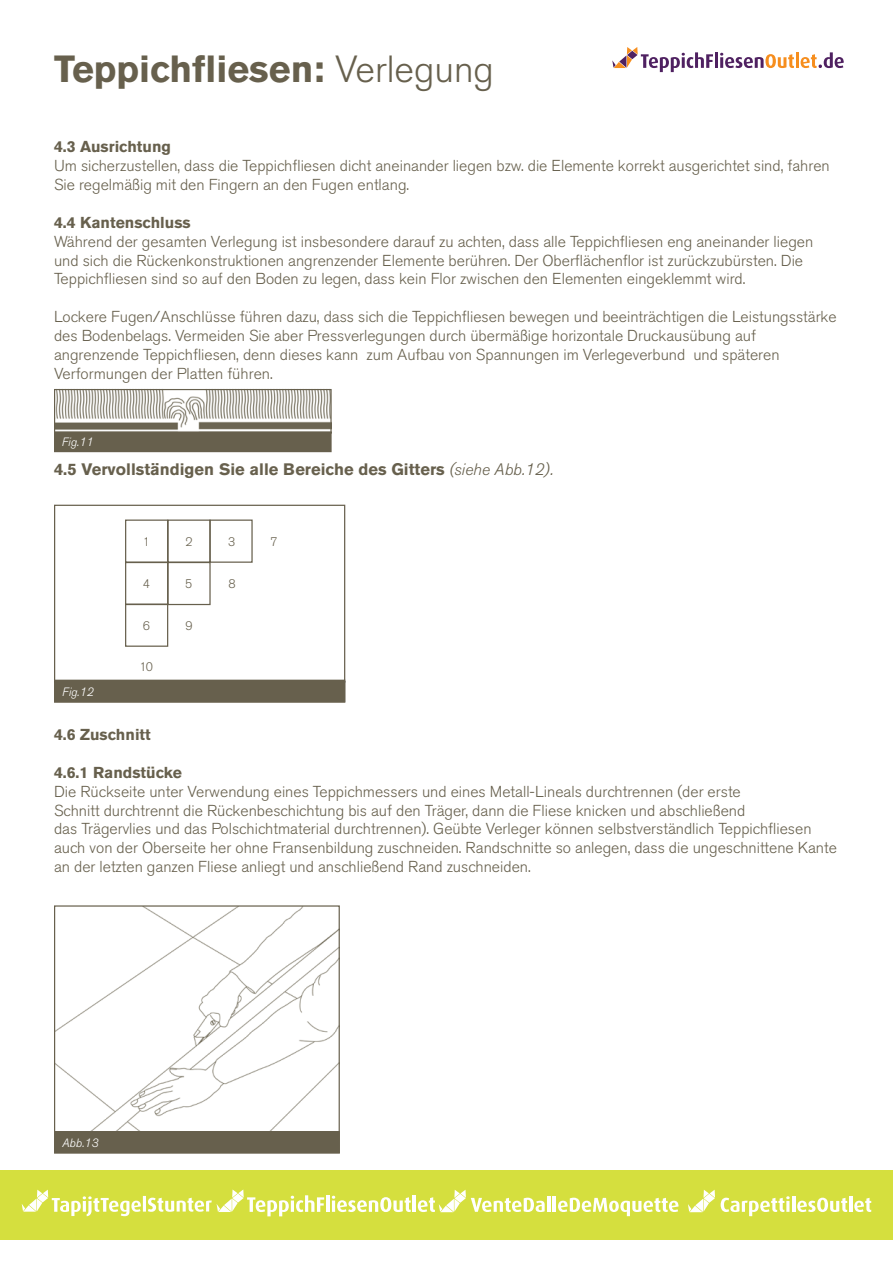
<style>
.page{position:relative;width:893px;height:1263px;background:#fff}
.page>*{position:absolute;margin:0;border:0;box-sizing:border-box;transform-origin:0 0}
.t1{font:700 37.5px "Akzidenz Grotesk Pro";color:#67604d}
.t2{font:700 16.5px "Akzidenz Grotesk Pro";color:#67604d}
.t3{font:300 15.75px/18.9px "Akzidenz Grotesk Pro";color:#67604d}
.t4{font:700 15.75px "Akzidenz Grotesk Pro";color:#67604d}
.t5{font:300 12.3px "Akzidenz Grotesk Pro";color:#67604d}
.t6{font:italic 300 12px "Akzidenz Grotesk Pro";color:#fff}
.s1{font-weight:300}
.s2{font-weight:300;font-style:italic}
</style>
<div class="page">
<img style="left:56px;top:391px;width:274px;height:39px">
<div style="left:54px;top:389px;width:278px;height:44px;border:1px solid #67604d"></div>
<div style="left:55px;top:432px;width:276px;height:20px;background:#67604d"></div>
<div style="left:54px;top:431px;width:278px;height:21px;border:1px solid #67604d"></div>
<div style="left:54px;top:505px;width:291px;height:197px;border:1px solid #67604d"></div>
<div style="left:125px;top:519px;width:43px;height:44px;border:1px solid #67604d"></div>
<div style="left:125px;top:562px;width:43px;height:43px;border:1px solid #67604d"></div>
<div style="left:125px;top:603px;width:43px;height:44px;border:1px solid #67604d"></div>
<div style="left:167px;top:519px;width:44px;height:44px;border:1px solid #67604d"></div>
<div style="left:209px;top:519px;width:44px;height:44px;border:1px solid #67604d"></div>
<div style="left:167px;top:562px;width:44px;height:43px;border:1px solid #67604d"></div>
<div style="left:55px;top:680px;width:290px;height:22px;background:#67604d"></div>
<img style="left:56px;top:907px;width:282px;height:224px">
<div style="left:54px;top:905px;width:286px;height:248px;border:1px solid #67604d"></div>
<div style="left:55px;top:1131px;width:284px;height:22px;background:#67604d"></div>
<div style="left:0;top:1170px;width:893px;height:70px;background:#d5df3e"></div>
<hr style="left:326px;top:1195px;width:3px;height:17px;background:#fff">
<svg style="left:332px;top:1196px;width:79px;height:16px"></svg>
<hr style="left:413px;top:1195px;width:3px;height:17px;background:#fff">
<hr style="left:143px;top:1196px;width:3px;height:15px;background:#fff">
<svg style="left:148px;top:1189px;width:176px;height:27px"></svg>
<svg style="left:22px;top:1189px;width:119px;height:27px"></svg>
<svg style="left:688px;top:1190px;width:27px;height:22px"></svg>
<svg style="left:721px;top:1196px;width:69px;height:20px"></svg>
<hr style="left:792px;top:1196px;width:3px;height:16px;background:#fff">
<svg style="left:797px;top:1198px;width:50px;height:14px"></svg>
<hr style="left:849px;top:1196px;width:3px;height:16px;background:#fff">
<svg style="left:854px;top:1198px;width:17px;height:14px"></svg>
<svg style="left:418px;top:1190px;width:127px;height:22px"></svg>
<hr style="left:547px;top:1196px;width:3px;height:16px;background:#fff">
<hr style="left:553px;top:1196px;width:3px;height:16px;background:#fff">
<svg style="left:558px;top:1198px;width:121px;height:18px"></svg>
<svg style="left:612px;top:47px;width:101px;height:25px"></svg>
<hr style="left:715px;top:52px;width:3px;height:16px;background:#4f2161">
<svg style="left:720px;top:53px;width:74px;height:15px"></svg>
<hr style="left:796px;top:52px;width:3px;height:16px;background:#f68e1e">
<svg style="left:801px;top:52px;width:43px;height:16px"></svg>
<h1 class="t1" style="left:54px;top:45px;width:441px">Teppichfliesen: <span class="s1">Verlegung</span></h1>
<p class="t4" style="left:54px;top:136px;width:119px">4.3 Ausrichtung</p>
<p class="t3" style="left:54px;top:156px;width:777px">Um sicherzustellen, dass die Teppichfliesen dicht aneinander liegen bzw. die Elemente korrekt ausgerichtet sind, fahren<br>Sie regelmäßig mit den Fingern an den Fugen entlang.</p>
<p class="t4" style="left:54px;top:212px;width:138px">4.4 Kantenschluss</p>
<p class="t3" style="left:54px;top:232px;width:761px">Während der gesamten Verlegung ist insbesondere darauf zu achten, dass alle Teppichfliesen eng aneinander liegen und sich die Rückenkonstruktionen angrenzender Elemente berühren. Der Oberflächenflor ist zurückzubürsten. Die<br>Teppichfliesen sind so auf den Boden zu legen, dass kein Flor zwischen den Elementen eingeklemmt wird.</p>
<p class="t3" style="left:54px;top:307px;width:784px">Lockere Fugen/Anschlüsse führen dazu, dass sich die Teppichfliesen bewegen und beeinträchtigen die Leistungsstärke des Bodenbelags. Vermeiden Sie aber Pressverlegungen durch übermäßige horizontale Druckausübung auf angrenzende Teppichfliesen, denn dieses kann zum Aufbau von Spannungen im Verlegeverbund und späteren Verformungen der Platten führen.</p>
<p class="t6" style="left:62px;top:434px;width:33px">Fig.11</p>
<p class="t2" style="left:54px;top:459px;width:501px">4.5 Vervollständigen Sie alle Bereiche des Gitters <span class="s2">(siehe Abb.12).</span></p>
<p class="t6" style="left:62px;top:684px;width:33px">Fig.12</p>
<p class="t5" style="left:143px;top:534px;width:9px">1</p>
<p class="t5" style="left:186px;top:533px;width:9px">2</p>
<p class="t5" style="left:228px;top:534px;width:9px">3</p>
<p class="t5" style="left:143px;top:576px;width:9px">4</p>
<p class="t5" style="left:185px;top:576px;width:9px">5</p>
<p class="t5" style="left:143px;top:618px;width:9px">6</p>
<p class="t5" style="left:185px;top:618px;width:9px">9</p>
<p class="t5" style="left:139px;top:659px;width:15px">10</p>
<p class="t5" style="left:229px;top:576px;width:9px">8</p>
<p class="t5" style="left:271px;top:533px;width:9px">7</p>
<p class="t4" style="left:54px;top:724px;width:98px">4.6 Zuschnitt</p>
<p class="t4" style="left:54px;top:762px;width:129px">4.6.1 Randstücke</p>
<p class="t3" style="left:54px;top:782px;width:784px">Die Rückseite unter Verwendung eines Teppichmessers und eines Metall-Lineals durchtrennen (der erste<br>Schnitt durchtrennt die Rückenbeschichtung bis auf den Träger, dann die Fliese knicken und abschließend<br>das Trägervlies und das Polschichtmaterial durchtrennen). Geübte Verleger können selbstverständlich Teppichfliesen auch von der Oberseite her ohne Fransenbildung zuschneiden. Randschnitte so anlegen, dass die ungeschnittene Kante an der letzten ganzen Fliese anliegt und anschließend Rand zuschneiden.</p>
<p class="t6" style="left:62px;top:1135px;width:38px">Abb.13</p>
</div>
